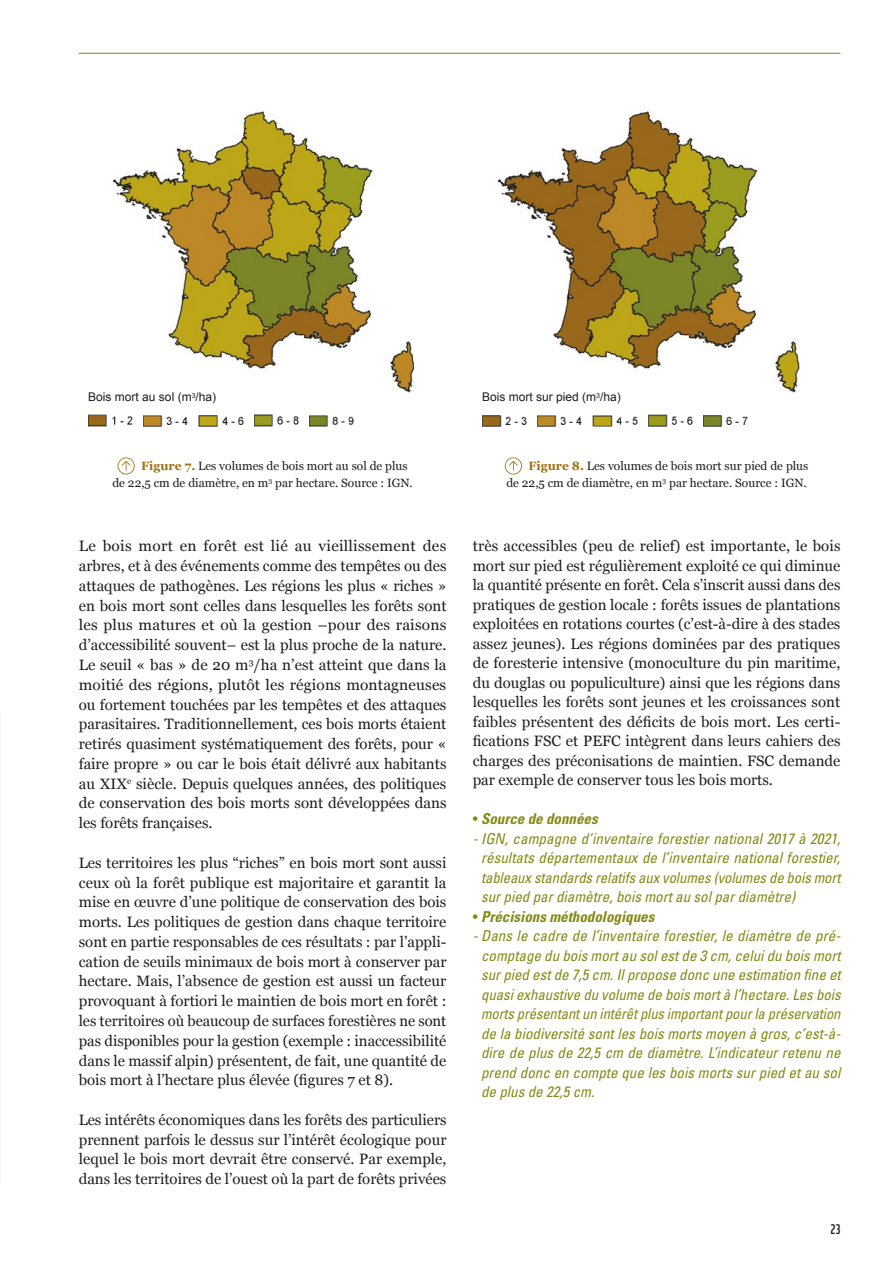
<style>
.page{position:relative;width:893px;height:1263px;background:#fff}
.page>*{position:absolute;margin:0;border:0;box-sizing:border-box;transform-origin:0 0}
.t1{font:15px/19.8px "Georgia";color:#1d1d1b;text-align:justify}
.t2{font:italic condensed 15px/19.5px "Univers";color:#868914;text-align:justify}
.t3{font:italic 700 condensed 15px "Univers";color:#868914}
.t4{font:13.5px "WWF";color:#1d1d1b}
.t5{font:12px/17.4px "Georgia";color:#1d1d1b}
.t6{font:12px "Arial";color:#1d1d1b}
.s1{font-weight:700;color:#a16d0b}
.s2{font-weight:400;font-style:normal}
</style>
<div class="page">
<hr style="left:79px;top:53px;width:761px;height:1px;background:#868914">
<svg style="left:118px;top:457px;width:17px;height:17px"></svg>
<img style="left:113px;top:111px;width:300px;height:282px">
<img style="left:88px;top:414px;width:45px;height:12px">
<img style="left:144px;top:415px;width:44px;height:11px">
<img style="left:199px;top:415px;width:45px;height:11px">
<img style="left:254px;top:414px;width:45px;height:12px">
<img style="left:309px;top:415px;width:45px;height:11px">
<img style="left:482px;top:415px;width:45px;height:11px">
<img style="left:538px;top:415px;width:44px;height:11px">
<img style="left:593px;top:415px;width:45px;height:11px">
<img style="left:648px;top:414px;width:45px;height:12px">
<img style="left:703px;top:415px;width:45px;height:11px">
<svg style="left:505px;top:457px;width:17px;height:17px"></svg>
<img style="left:498px;top:111px;width:301px;height:282px">
<p class="t6" style="left:88px;top:389px;width:129px">Bois mort au sol (m<sup>3</sup>/ha)</p>
<p class="t6" style="left:482px;top:389px;width:140px">Bois mort sur pied (m<sup>3</sup>/ha)</p>
<p class="t5" style="left:112px;top:457px;width:302px;text-indent:29px"><span class="s1">Figure 7.</span> Les volumes de bois mort au sol de plus de 22,5 cm de diamètre, en m<sup>3</sup> par hectare. Source : IGN.</p>
<p class="t5" style="left:506px;top:457px;width:304px;text-align:right"><span class="s1">Figure 8.</span> Les volumes de bois mort sur pied de plus<br>de 22,5 cm de diamètre, en m<sup>3</sup> par hectare. Source : IGN.</p>
<p class="t1" style="left:79px;top:536px;width:369px">Le bois mort en forêt est lié au vieillissement des arbres, et à des événements comme des tempêtes ou des attaques de pathogènes. Les régions les plus « riches » en bois mort sont celles dans lesquelles les forêts sont les plus matures et où la gestion –pour des raisons d’accessibilité souvent– est la plus proche de la nature.<br>Le seuil « bas » de 20 m<sup>3</sup>/ha n’est atteint que dans la moitié des régions, plutôt les régions montagneuses ou fortement touchées par les tempêtes et des attaques parasitaires. Traditionnellement, ces bois morts étaient retirés quasiment systématiquement des forêts, pour « faire propre » ou car le bois était délivré aux habitants au XIX<sup>e</sup> siècle. Depuis quelques années, des politiques de conservation des bois morts sont développées dans les forêts françaises.</p>
<p class="t1" style="left:79px;top:852px;width:369px">Les territoires les plus “riches” en bois mort sont aussi ceux où la forêt publique est majoritaire et garantit la mise en œuvre d’une politique de conservation des bois morts. Les politiques de gestion dans chaque territoire sont en partie responsables de ces résultats : par l’appli&shy;cation de seuils minimaux de bois mort à conserver par hectare. Mais, l’absence de gestion est aussi un facteur provoquant à fortiori le maintien de bois mort en forêt : les territoires où beaucoup de surfaces forestières ne sont pas disponibles pour la gestion (exemple : inaccessibilité dans le massif alpin) présentent, de fait, une quantité de bois mort à l’hectare plus élevée (figures 7 et 8).</p>
<p class="t1" style="left:79px;top:1109px;width:369px">Les intérêts économiques dans les forêts des particuliers prennent parfois le dessus sur l’intérêt écologique pour lequel le bois mort devrait être conservé. Par exemple, dans les territoires de l’ouest où la part de forêts privées</p>
<p class="t1" style="left:473px;top:536px;width:369px">très accessibles (peu de relief) est importante, le bois mort sur pied est régulièrement exploité ce qui diminue la quantité présente en forêt. Cela s’inscrit aussi dans des pratiques de gestion locale : forêts issues de plantations exploitées en rotations courtes (c’est-à-dire à des stades assez jeunes). Les régions dominées par des pratiques de foresterie intensive (monoculture du pin maritime, du douglas ou populiculture) ainsi que les régions dans lesquelles les forêts sont jeunes et les croissances sont faibles présentent des déficits de bois mort. Les certi&shy;fications FSC et PEFC intègrent dans leurs cahiers des charges des préconisations de maintien. FSC demande par exemple de conserver tous les bois morts.</p>
<p class="t3" style="left:473px;top:810px;width:126px"><span class="s2">•</span> Source de données</p>
<p class="t2" style="left:481px;top:828px;width:361px;text-indent:-8px">- IGN, campagne d’inventaire forestier national 2017 à 2021, résultats départementaux de l’inventaire national forestier, tableaux standards relatifs aux volumes (volumes de bois mort sur pied par diamètre, bois mort au sol par diamètre)</p>
<p class="t3" style="left:473px;top:907px;width:183px"><span class="s2">•</span> Précisions méthodologiques</p>
<p class="t2" style="left:481px;top:926px;width:361px;text-indent:-8px">- Dans le cadre de l’inventaire forestier, le diamètre de pré&shy;comptage du bois mort au sol est de 3 cm, celui du bois mort sur pied est de 7,5 cm. Il propose donc une estimation fine et quasi exhaustive du volume de bois mort à l’hectare. Les bois morts présentant un intérêt plus important pour la préservation de la biodiversité sont les bois morts moyen à gros, c’est-à&shy;dire de plus de 22,5 cm de diamètre. L’indicateur retenu ne prend donc en compte que les bois morts sur pied et au sol de plus de 22,5 cm.</p>
<p class="t4" style="left:830px;top:1219px;width:11px">23</p>
</div>
